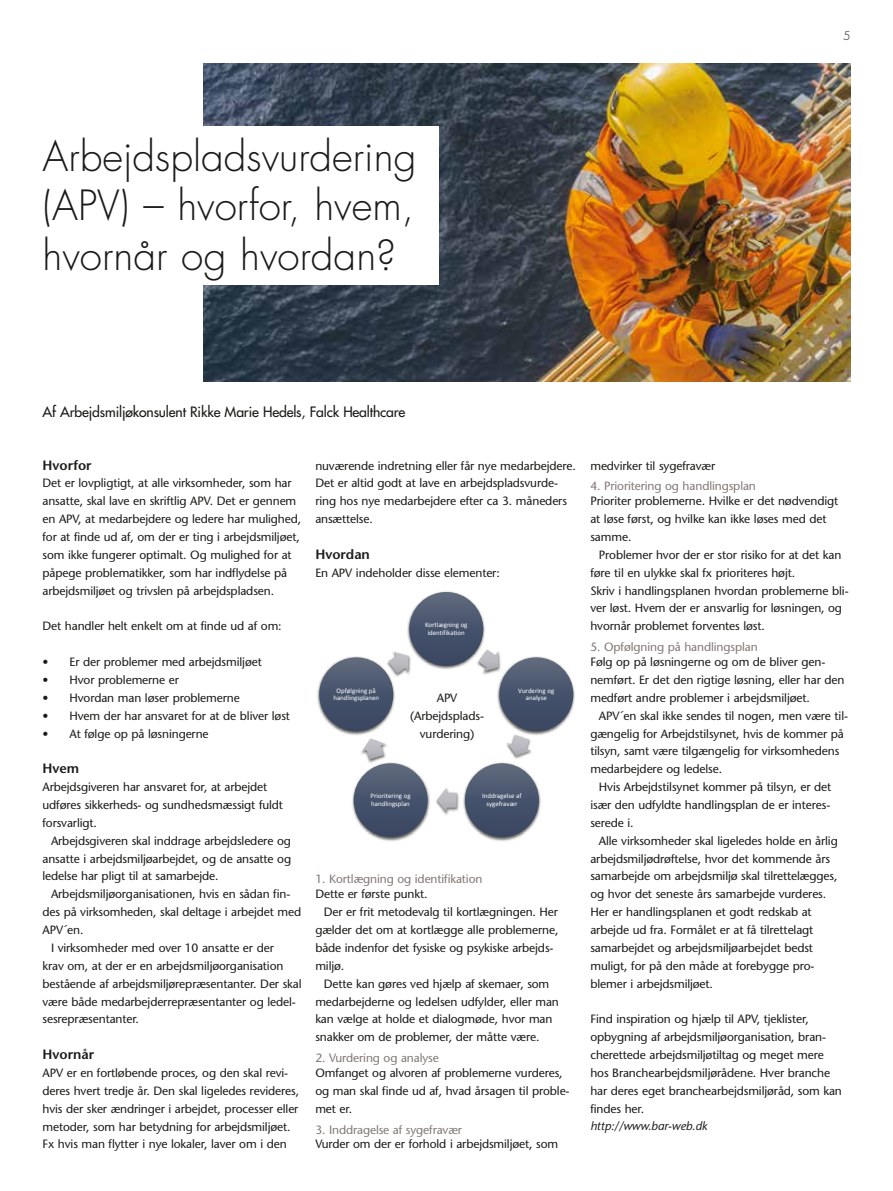
<style>
.page{position:relative;width:893px;height:1191px;background:#fff}
.page>*{position:absolute;margin:0;border:0;box-sizing:border-box;transform-origin:0 0}
.t1{font:300 40.5px/49.5px "Futura";color:#1a1a18;text-align:justify}
.t2{font:13.95px "Futura";letter-spacing:-.01em;color:#1a1a18}
.t3{font:600 13.5px "Stone Sans";color:#1a1a18}
.t4{font:12px/17.9px "Stone Sans";letter-spacing:-.01em;color:#1a1a18}
.t5{font:12px "Stone Sans";letter-spacing:-.01em;color:#827874}
.t6{font:italic 12px "Stone Sans";letter-spacing:-.01em;color:#1a1a18}
.t7{font:300 12px "Futura";color:#1a1a18}
.t8{font:6.9px/7.6px "Calibri";color:#fff;text-align:center}
</style>
<div class="page">
<img style="left:407px;top:591px;width:78px;height:78px">
<div style="left:409px;top:592px;width:74px;height:74px;background:linear-gradient(to bottom,#5e697d,#37435f);border-radius:37px"></div>
<img style="left:475px;top:647px;width:25px;height:28px">
<svg style="left:478px;top:649px;width:21px;height:22px"></svg>
<img style="left:496px;top:655px;width:79px;height:80px">
<div style="left:499px;top:657px;width:74px;height:74px;background:linear-gradient(to bottom,#616b7f,#35425e);border-radius:37px"></div>
<img style="left:504px;top:732px;width:31px;height:27px">
<svg style="left:507px;top:735px;width:24px;height:21px"></svg>
<img style="left:463px;top:762px;width:78px;height:79px">
<div style="left:465px;top:763px;width:74px;height:74px;background:linear-gradient(to bottom,#606a7e,#36435e);border-radius:37px"></div>
<img style="left:436px;top:793px;width:23px;height:22px">
<svg style="left:437px;top:788px;width:20px;height:24px"></svg>
<img style="left:352px;top:762px;width:78px;height:79px">
<div style="left:354px;top:763px;width:74px;height:74px;background:linear-gradient(to bottom,#606a7e,#36435e);border-radius:37px"></div>
<img style="left:358px;top:743px;width:31px;height:21px">
<svg style="left:362px;top:738px;width:23px;height:21px"></svg>
<img style="left:317px;top:656px;width:78px;height:79px">
<div style="left:319px;top:657px;width:74px;height:74px;background:linear-gradient(to bottom,#616b7f,#35425e);border-radius:37px"></div>
<img style="left:385px;top:649px;width:27px;height:29px">
<svg style="left:388px;top:652px;width:21px;height:22px"></svg>
<img style="left:204px;top:64px;width:646px;height:317px">
<div style="left:43px;top:126px;width:396px;height:158px;background:#fff"></div>
<h1 class="t1" style="left:43px;top:133px;width:375px">Arbejdspladsvurdering (APV) – hvorfor, hvem, hvornår og hvordan?</h1>
<p class="t7" style="left:843px;top:28px;width:9px">5</p>
<p class="t2" style="left:43px;top:403px;width:364px">Af Arbejdsmiljøkonsulent Rikke Marie Hedels, Falck Healthcare</p>
<p class="t3" style="left:43px;top:457px;width:51px">Hvorfor</p>
<p class="t4" style="left:43px;top:474px;width:260px">Det er lovpligtigt, at alle virksomheder, som har ansatte, skal lave en skriftlig APV. Det er gennem en APV, at medarbejdere og ledere har mulighed, for at finde ud af, om der er ting i arbejdsmiljøet, som ikke fungerer optimalt. Og mulighed for at påpege problematikker, som har indflydelse på arbejdsmiljøet og trivslen på arbejdspladsen.</p>
<p class="t4" style="left:43px;top:617px;width:241px">Det handler helt enkelt om at finde ud af om:</p>
<p class="t4" style="left:43px;top:653px;width:221px">• Er der problemer med arbejdsmiljøet</p>
<p class="t4" style="left:43px;top:671px;width:138px">• Hvor problemerne er</p>
<p class="t4" style="left:43px;top:688px;width:199px">• Hvordan man løser problemerne</p>
<p class="t4" style="left:43px;top:706px;width:249px">• Hvem der har ansvaret for at de bliver løst</p>
<p class="t4" style="left:43px;top:724px;width:168px">• At følge op på løsningerne</p>
<p class="t3" style="left:43px;top:760px;width:38px">Hvem</p>
<p class="t4" style="left:43px;top:778px;width:242px">Arbejdsgiveren har ansvaret for, at arbejdet udføres sikkerheds- og sundhedsmæssigt fuldt forsvarligt.</p>
<p class="t4" style="left:43px;top:831px;width:250px;text-align:justify;text-indent:9px">Arbejdsgiveren skal inddrage arbejdsledere og ansatte i arbejdsmiljøarbejdet, og de ansatte og ledelse har pligt til at samarbejde.</p>
<p class="t4" style="left:51px;top:885px;width:241px">Arbejdsmiljøorganisationen, hvis en sådan fin-</p>
<p class="t4" style="left:43px;top:903px;width:260px">des på virksomheden, skal deltage i arbejdet med</p>
<p class="t4" style="left:43px;top:921px;width:42px">APV´en.</p>
<p class="t4" style="left:51px;top:938px;width:224px">I virksomheder med over 10 ansatte er der</p>
<p class="t4" style="left:43px;top:956px;width:242px">krav om, at der er en arbejdsmiljøorganisation</p>
<p class="t4" style="left:43px;top:974px;width:261px">bestående af arbejdsmiljørepræsentanter. Der skal</p>
<p class="t4" style="left:43px;top:992px;width:255px">være både medarbejderrepræsentanter og ledel-</p>
<p class="t4" style="left:43px;top:1010px;width:98px">sesrepræsentanter.</p>
<p class="t3" style="left:43px;top:1046px;width:53px">Hvornår</p>
<p class="t4" style="left:43px;top:1064px;width:258px">APV er en fortløbende proces, og den skal revi&shy;deres hvert tredje år. Den skal ligeledes revideres, hvis der sker ændringer i arbejdet, processer eller metoder, som har betydning for arbejdsmiljøet.<br>Fx hvis man flytter i nye lokaler, laver om i den</p>
<p class="t4" style="left:315px;top:456px;width:262px">nuværende indretning eller får nye medarbejdere.<br>Det er altid godt at lave en arbejdspladsvurde&shy;ring hos nye medarbejdere efter ca 3. måneders ansættelse.</p>
<p class="t3" style="left:315px;top:546px;width:56px">Hvordan</p>
<p class="t4" style="left:315px;top:563px;width:186px">En APV indeholder disse elementer:</p>
<p class="t8" style="left:425px;top:621px;width:44px">Kortlægning og identifikation</p>
<p class="t8" style="left:333px;top:686px;width:47px">Opfølgning på handlingsplanen</p>
<p class="t4" style="left:410px;top:688px;width:75px;text-align:center">APV (Arbejdsplads&shy;vurdering)</p>
<p class="t8" style="left:518px;top:686px;width:38px">Vurdering og analyse</p>
<p class="t8" style="left:371px;top:792px;width:42px;text-align:left">Prioritering og handlingsplan</p>
<p class="t8" style="left:482px;top:792px;width:41px">Inddragelse af sygefravær</p>
<p class="t5" style="left:315px;top:872px;width:169px">1. Kortlægning og identifikation</p>
<p class="t4" style="left:315px;top:885px;width:114px">Dette er første punkt.</p>
<p class="t4" style="left:324px;top:903px;width:236px">Der er frit metodevalg til kortlægningen. Her</p>
<p class="t4" style="left:315px;top:921px;width:245px">gælder det om at kortlægge alle problemerne,</p>
<p class="t4" style="left:315px;top:939px;width:240px">både indenfor det fysiske og psykiske arbejds-</p>
<p class="t4" style="left:315px;top:956px;width:31px">miljø.</p>
<p class="t4" style="left:324px;top:974px;width:227px">Dette kan gøres ved hjælp af skemaer, som</p>
<p class="t4" style="left:315px;top:992px;width:245px">medarbejderne og ledelsen udfylder, eller man</p>
<p class="t4" style="left:315px;top:1010px;width:239px">kan vælge at holde et dialogmøde, hvor man</p>
<p class="t4" style="left:315px;top:1028px;width:226px">snakker om de problemer, der måtte være.</p>
<p class="t5" style="left:315px;top:1050px;width:125px">2. Vurdering og analyse</p>
<p class="t4" style="left:315px;top:1063px;width:256px">Omfanget og alvoren af problemerne vurderes, og man skal finde ud af, hvad årsagen til proble&shy;met er.</p>
<p class="t5" style="left:315px;top:1122px;width:148px">3. Inddragelse af sygefravær</p>
<p class="t4" style="left:315px;top:1135px;width:244px">Vurder om der er forhold i arbejdsmiljøet, som</p>
<p class="t4" style="left:590px;top:456px;width:126px">medvirker til sygefravær</p>
<p class="t5" style="left:590px;top:479px;width:167px">4. Prioritering og handlingsplan</p>
<p class="t4" style="left:590px;top:492px;width:249px">Prioriter problemerne. Hvilke er det nødvendigt at løse først, og hvilke kan ikke løses med det samme.</p>
<p class="t4" style="left:590px;top:546px;width:260px;text-indent:9px">Problemer hvor der er stor risiko for at det kan føre til en ulykke skal fx prioriteres højt.<br>Skriv i handlingsplanen hvordan problemerne bli&shy;ver løst. Hvem der er ansvarlig for løsningen, og hvornår problemet forventes løst.</p>
<p class="t5" style="left:590px;top:640px;width:169px">5. Opfølgning på handlingsplan</p>
<p class="t4" style="left:590px;top:653px;width:255px">Følg op på løsningerne og om de bliver gen&shy;nemført. Er det den rigtige løsning, eller har den medført andre problemer i arbejdsmiljøet.</p>
<p class="t4" style="left:590px;top:706px;width:259px;text-indent:9px">APV´en skal ikke sendes til nogen, men være til&shy;gængelig for Arbejdstilsynet, hvis de kommer på tilsyn, samt være tilgængelig for virksomhedens medarbejdere og ledelse.</p>
<p class="t4" style="left:590px;top:778px;width:242px;text-align:justify;text-indent:9px">Hvis Arbejdstilsynet kommer på tilsyn, er det især den udfyldte handlingsplan de er interes&shy;serede i.</p>
<p class="t4" style="left:590px;top:831px;width:249px;text-indent:9px">Alle virksomheder skal ligeledes holde en årlig arbejdsmiljødrøftelse, hvor det kommende års samarbejde om arbejdsmiljø skal tilrettelægges, og hvor det seneste års samarbejde vurderes.<br>Her er handlingsplanen et godt redskab at arbejde ud fra. Formålet er at få tilrettelagt samarbejdet og arbejdsmiljøarbejdet bedst muligt, for på den måde at forebygge pro&shy;blemer i arbejdsmiljøet.</p>
<p class="t4" style="left:590px;top:1010px;width:253px">Find inspiration og hjælp til APV, tjeklister, opbygning af arbejdsmiljøorganisation, bran&shy;cherettede arbejdsmiljøtiltag og meget mere hos Branchearbejdsmiljørådene. Hver branche har deres eget branchearbejdsmiljøråd, som kan findes her.</p>
<p class="t6" style="left:590px;top:1119px;width:118px">http://www.bar-web.dk</p>
</div>
